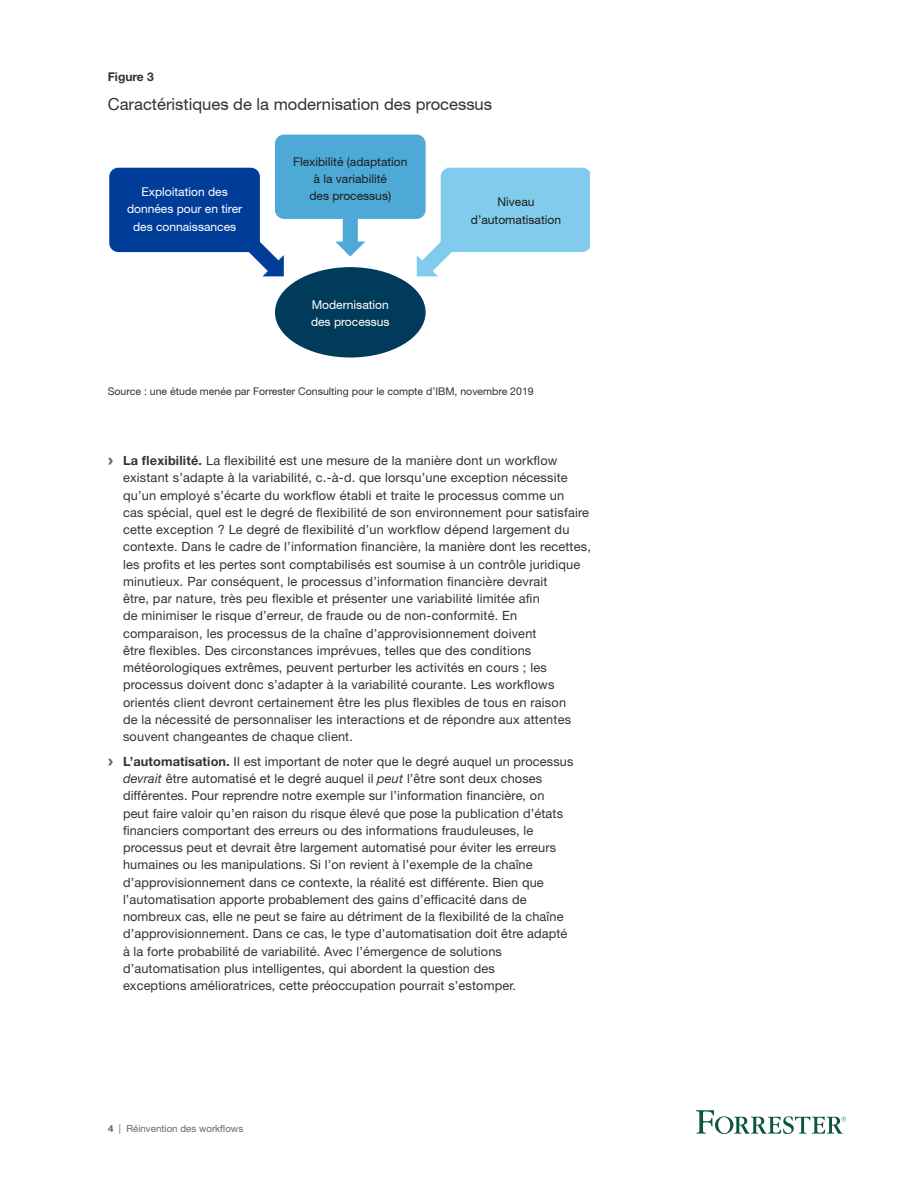
<style>
.page{position:relative;width:918px;height:1188px;background:#fff}
.page>*{position:absolute;margin:0;border:0;box-sizing:border-box;transform-origin:0 0}
.t1{font:16.5px "Helvetica Neue LT Std";color:#333}
.t2{font:12.75px/17.2px "Helvetica Neue LT Std";letter-spacing:.015em;color:#333}
.t3{font:12px/17.2px "Helvetica Neue LT Std";color:#fff}
.t4{font:12px/17.2px "Helvetica Neue LT Std";color:#1e1e1e;text-align:center}
.t5{font:700 12px "Helvetica Neue LT Std";color:#333}
.t6{font:10.5px "Helvetica Neue LT Std";color:#333}
.t7{font:9.75px "Helvetica Neue LT Std";color:#666}
.s1{font-family:"Arial";font-weight:900;font-size:15px;color:#666}
.s2{font-weight:700}
.s3{font-style:italic}
</style>
<div class="page">
<svg style="left:696px;top:1110px;width:150px;height:24px"></svg>
<div style="left:275px;top:267px;width:151px;height:91px;background:#003b5c;border-radius:50%"></div>
<div style="left:275px;top:135px;width:151px;height:84px;background:#4daad7;border-radius:9px"></div>
<div style="left:109px;top:168px;width:151px;height:84px;background:#003d99;border-radius:9px"></div>
<svg style="left:335px;top:219px;width:30px;height:38px"></svg>
<svg style="left:417px;top:168px;width:173px;height:108px"></svg>
<svg style="left:247px;top:239px;width:37px;height:37px"></svg>
<p class="t5" style="left:108px;top:70px;width:48px">Figure 3</p>
<p class="t1" style="left:108px;top:95px;width:386px">Caractéristiques de la modernisation des processus</p>
<p class="t4" style="left:293px;top:153px;width:116px">Flexibilité (adaptation à la variabilité<br>des processus)</p>
<p class="t3" style="left:127px;top:183px;width:117px;text-align:center">Exploitation des données pour en tirer des connaissances</p>
<p class="t4" style="left:471px;top:193px;width:92px">Niveau d’automatisation</p>
<p class="t3" style="left:311px;top:296px;width:80px">Modernisation des processus</p>
<p class="t6" style="left:108px;top:385px;width:428px">Source : une étude menée par Forrester Consulting pour le compte d’IBM, novembre 2019</p>
<p class="t2" style="left:123px;top:452px;width:470px;text-indent:-15px"><span class="s1">›</span> <span class="s2">La flexibilité.</span> La flexibilité est une mesure de la manière dont un workflow existant s’adapte à la variabilité, c.-à-d. que lorsqu’une exception nécessite qu’un employé s’écarte du workflow établi et traite le processus comme un<br>cas spécial, quel est le degré de flexibilité de son environnement pour satisfaire cette exception ? Le degré de flexibilité d’un workflow dépend largement du contexte. Dans le cadre de l’information financière, la manière dont les recettes, les profits et les pertes sont comptabilisés est soumise à un contrôle juridique minutieux. Par conséquent, le processus d’information financière devrait<br>être, par nature, très peu flexible et présenter une variabilité limitée afin<br>de minimiser le risque d’erreur, de fraude ou de non-conformité. En comparaison, les processus de la chaîne d’approvisionnement doivent<br>être flexibles. Des circonstances imprévues, telles que des conditions météorologiques extrêmes, peuvent perturber les activités en cours ; les processus doivent donc s’adapter à la variabilité courante. Les workflows orientés client devront certainement être les plus flexibles de tous en raison<br>de la nécessité de personnaliser les interactions et de répondre aux attentes souvent changeantes de chaque client.</p>
<p class="t2" style="left:123px;top:753px;width:452px;text-indent:-15px"><span class="s1">›</span> <span class="s2">L’automatisation.</span> Il est important de noter que le degré auquel un processus <span class="s3">devrait</span> être automatisé et le degré auquel il <span class="s3">peut</span> l’être sont deux choses différentes. Pour reprendre notre exemple sur l’information financière, on peut faire valoir qu’en raison du risque élevé que pose la publication d’états financiers comportant des erreurs ou des informations frauduleuses, le processus peut et devrait être largement automatisé pour éviter les erreurs humaines ou les manipulations. Si l’on revient à l’exemple de la chaîne d’approvisionnement dans ce contexte, la réalité est différente. Bien que l’automatisation apporte probablement des gains d’efficacité dans de nombreux cas, elle ne peut se faire au détriment de la flexibilité de la chaîne d’approvisionnement. Dans ce cas, le type d’automatisation doit être adapté à la forte probabilité de variabilité. Avec l’émergence de solutions d’automatisation plus intelligentes, qui abordent la question des<br>exceptions amélioratrices, cette préoccupation pourrait s’estomper.</p>
<p class="t7" style="left:108px;top:1123px;width:137px"><span class="s2">4</span> | Réinvention des workflows</p>
</div>
